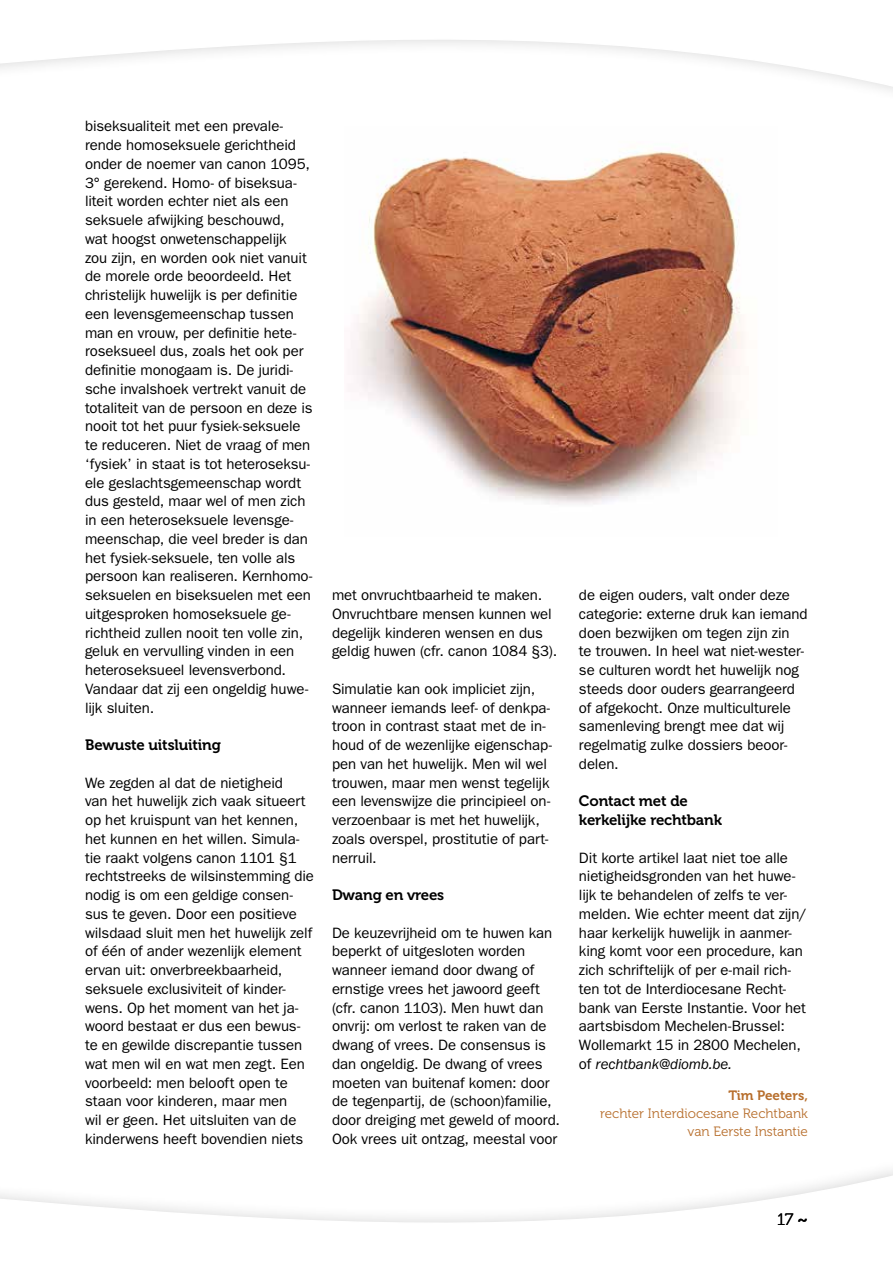
<style>
.page{position:relative;width:893px;height:1263px;background:#fff}
.page>*{position:absolute;margin:0;border:0;box-sizing:border-box;transform-origin:0 0}
.t1{font:16.5px "Museo 300";color:#000}
.t2{font:15px/18.8px "Franklin Gothic LT";letter-spacing:-.005em;color:#000}
.t3{font:15px/18.8px "Museo 700";letter-spacing:-.01em;color:#000}
.t4{font:13.5px/18px "Museo 300";color:#b76e2c;text-align:right}
.t5{font:13.5px "Museo 700";color:#b76e2c}
.s1{font-style:italic}
.s2{font-family:"Museo 700"}
</style>
<div class="page">
<svg style="left:0;top:40px;width:893px;height:51px"></svg>
<svg style="left:0;top:1171px;width:893px;height:52px"></svg>
<img style="left:351px;top:151px;width:393px;height:354px">
<p class="t2" style="left:85px;top:117px;width:229px">biseksualiteit met een prevale&shy;rende homoseksuele gerichtheid onder de noemer van canon 1095,<br>3° gerekend. Homo- of biseksua&shy;liteit worden echter niet als een seksuele afwijking beschouwd,<br>wat hoogst onwetenschappelijk zou zijn, en worden ook niet vanuit de morele orde beoordeeld. Het christelijk huwelijk is per definitie een levensgemeenschap tussen man en vrouw, per definitie hete&shy;roseksueel dus, zoals het ook per definitie monogaam is. De juridi&shy;sche invalshoek vertrekt vanuit de totaliteit van de persoon en deze is nooit tot het puur fysiek-seksuele te reduceren. Niet de vraag of men ‘fysiek’ in staat is tot heteroseksu&shy;ele geslachtsgemeenschap wordt dus gesteld, maar wel of men zich in een heteroseksuele levensge&shy;meenschap, die veel breder is dan het fysiek-seksuele, ten volle als persoon kan realiseren. Kernhomo&shy;seksuelen en biseksuelen met een uitgesproken homoseksuele ge&shy;richtheid zullen nooit ten volle zin, geluk en vervulling vinden in een heteroseksueel levensverbond.<br>Vandaar dat zij een ongeldig huwe&shy;lijk sluiten.</p>
<p class="t3" style="left:85px;top:736px;width:137px">Bewuste uitsluiting</p>
<p class="t2" style="left:85px;top:773px;width:230px">We zegden al dat de nietigheid<br>van het huwelijk zich vaak situeert op het kruispunt van het kennen, het kunnen en het willen. Simula&shy;tie raakt volgens canon 1101 §1 rechtstreeks de wilsinstemming die nodig is om een geldige consen&shy;sus te geven. Door een positieve wilsdaad sluit men het huwelijk zelf of één of ander wezenlijk element ervan uit: onverbreekbaarheid, seksuele exclusiviteit of kinder&shy;wens. Op het moment van het ja&shy;woord bestaat er dus een bewus&shy;te en gewilde discrepantie tussen wat men wil en wat men zegt. Een voorbeeld: men belooft open te staan voor kinderen, maar men<br>wil er geen. Het uitsluiten van de kinderwens heeft bovendien niets</p>
<p class="t2" style="left:332px;top:586px;width:227px">met onvruchtbaarheid te maken.<br>Onvruchtbare mensen kunnen wel degelijk kinderen wensen en dus geldig huwen (cfr. canon 1084 §3).</p>
<p class="t2" style="left:332px;top:679px;width:222px">Simulatie kan ook impliciet zijn, wanneer iemands leef- of denkpa&shy;troon in contrast staat met de in&shy;houd of de wezenlijke eigenschap&shy;pen van het huwelijk. Men wil wel trouwen, maar men wenst tegelijk een levenswijze die principieel on&shy;verzoenbaar is met het huwelijk, zoals overspel, prostitutie of part&shy;nerruil.</p>
<p class="t3" style="left:332px;top:886px;width:114px">Dwang en vrees</p>
<p class="t2" style="left:332px;top:923px;width:230px">De keuzevrijheid om te huwen kan beperkt of uitgesloten worden wanneer iemand door dwang of ernstige vrees het jawoord geeft (cfr. canon 1103). Men huwt dan onvrij: om verlost te raken van de dwang of vrees. De consensus is dan ongeldig. De dwang of vrees moeten van buitenaf komen: door de tegenpartij, de (schoon)familie, door dreiging met geweld of moord.<br>Ook vrees uit ontzag, meestal voor</p>
<p class="t2" style="left:579px;top:586px;width:230px">de eigen ouders, valt onder deze categorie: externe druk kan iemand doen bezwijken om tegen zijn zin<br>te trouwen. In heel wat niet-wester&shy;se culturen wordt het huwelijk nog steeds door ouders gearrangeerd of afgekocht. Onze multiculturele samenleving brengt mee dat wij regelmatig zulke dossiers beoor&shy;delen.</p>
<p class="t3" style="left:579px;top:792px;width:145px">Contact met de kerkelijke rechtbank</p>
<p class="t2" style="left:579px;top:848px;width:230px">Dit korte artikel laat niet toe alle nietigheidsgronden van het huwe&shy;lijk te behandelen of zelfs te ver&shy;melden. Wie echter meent dat zijn/ haar kerkelijk huwelijk in aanmer&shy;king komt voor een procedure, kan zich schriftelijk of per e-mail rich&shy;ten tot de Interdiocesane Recht&shy;bank van Eerste Instantie. Voor het aartsbisdom Mechelen-Brussel:<br>Wollemarkt 15 in 2800 Mechelen, of <span class="s1">rechtbank@diomb.be.</span></p>
<p class="t5" style="left:728px;top:1087px;width:81px">Tim Peeters,</p>
<p class="t4" style="left:600px;top:1104px;width:209px">rechter Interdiocesane Rechtbank van Eerste Instantie</p>
<p class="t1" style="left:777px;top:1210px;width:32px">17 <span class="s2">~</span></p>
</div>
